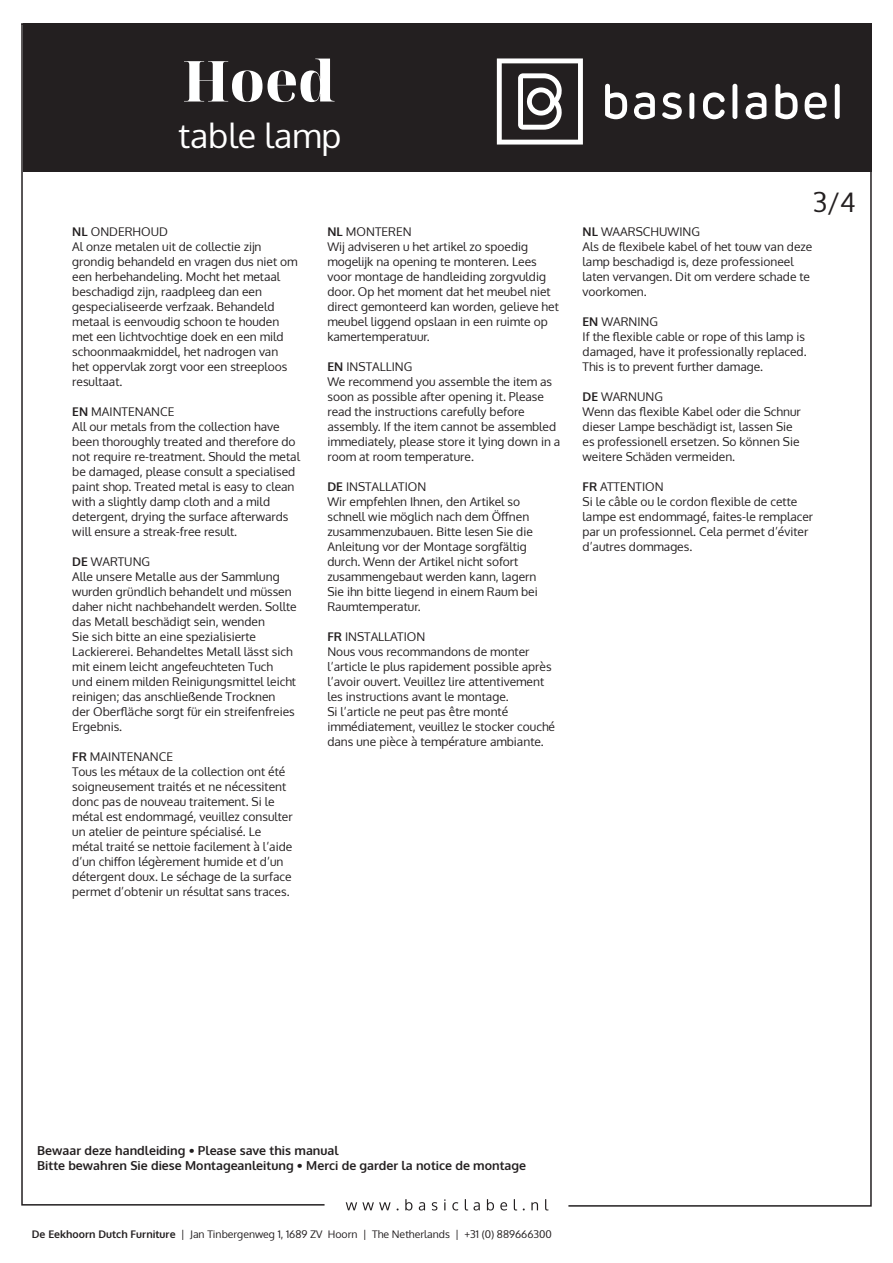
<style>
.page{position:relative;width:893px;height:1263px;background:#fff}
.page>*{position:absolute;margin:0;border:0;box-sizing:border-box;transform-origin:0 0}
.t1{font:800 56.55px "Noto Serif Display";color:#fff}
.t2{font:33.9px "Oxygen";color:#fff}
.t3{font:27px "Oxygen";color:#231f20}
.t4{font:700 12.3px "Oxygen";color:#231f20}
.t5{font:12px/15px "Oxygen";color:#231f20}
.t6{font:10.5px "Oxygen";color:#231f20}
.s1{font-weight:700}
</style>
<div class="page">
<svg style="left:346px;top:1199px;width:202px;height:11px"></svg>
<svg style="left:21px;top:23px;width:304px;height:1183px"></svg>
<div style="left:23px;top:23px;width:849px;height:149px;background:#231f20"></div>
<svg style="left:634px;top:92px;width:21px;height:27px"></svg>
<svg style="left:662px;top:92px;width:20px;height:27px"></svg>
<div style="left:689px;top:93px;width:5px;height:26px;background:#fff;border-radius:2px"></div>
<svg style="left:703px;top:92px;width:22px;height:27px"></svg>
<div style="left:732px;top:84px;width:5px;height:35px;background:#fff;border-radius:2px"></div>
<svg style="left:746px;top:92px;width:20px;height:27px"></svg>
<svg style="left:775px;top:84px;width:23px;height:35px"></svg>
<svg style="left:805px;top:92px;width:22px;height:27px"></svg>
<div style="left:835px;top:84px;width:5px;height:35px;background:#fff;border-radius:2px"></div>
<svg style="left:605px;top:84px;width:22px;height:35px"></svg>
<svg style="left:497px;top:58px;width:86px;height:87px"></svg>
<p class="t1" style="left:183px;top:42px;width:154px">Hoed</p>
<p class="t2" style="left:178px;top:113px;width:164px">table lamp</p>
<p class="t5" style="left:72px;top:224px;width:97px"><span class="s1">NL</span> ONDERHOUD</p>
<p class="t5" style="left:72px;top:239px;width:227px">Al onze metalen uit de collectie zijn grondig behandeld en vragen dus niet om een herbehandeling. Mocht het metaal beschadigd zijn, raadpleeg dan een gespecialiseerde verfzaak. Behandeld metaal is eenvoudig schoon te houden met een lichtvochtige doek en een mild schoonmaakmiddel, het nadrogen van het oppervlak zorgt voor een streeploos resultaat.</p>
<p class="t5" style="left:72px;top:404px;width:104px"><span class="s1">EN</span> MAINTENANCE</p>
<p class="t5" style="left:72px;top:419px;width:229px">All our metals from the collection have been thoroughly treated and therefore do not require re-treatment. Should the metal be damaged, please consult a specialised paint shop. Treated metal is easy to clean with a slightly damp cloth and a mild detergent, drying the surface afterwards will ensure a streak-free result.</p>
<p class="t5" style="left:72px;top:554px;width:79px"><span class="s1">DE</span> WARTUNG</p>
<p class="t5" style="left:72px;top:569px;width:226px">Alle unsere Metalle aus der Sammlung wurden gründlich behandelt und müssen daher nicht nachbehandelt werden. Sollte das Metall beschädigt sein, wenden<br>Sie sich bitte an eine spezialisierte Lackiererei. Behandeltes Metall lässt sich mit einem leicht angefeuchteten Tuch<br>und einem milden Reinigungsmittel leicht reinigen; das anschließende Trocknen<br>der Oberfläche sorgt für ein streifenfreies Ergebnis.</p>
<p class="t5" style="left:72px;top:749px;width:102px"><span class="s1">FR</span> MAINTENANCE</p>
<p class="t5" style="left:72px;top:764px;width:222px">Tous les métaux de la collection ont été soigneusement traités et ne nécessitent donc pas de nouveau traitement. Si le métal est endommagé, veuillez consulter un atelier de peinture spécialisé. Le métal traité se nettoie facilement à l’aide d’un chiffon légèrement humide et d’un détergent doux. Le séchage de la surface permet d’obtenir un résultat sans traces.</p>
<p class="t5" style="left:327px;top:224px;width:86px"><span class="s1">NL</span> MONTEREN</p>
<p class="t5" style="left:327px;top:239px;width:233px">Wij adviseren u het artikel zo spoedig mogelijk na opening te monteren. Lees voor montage de handleiding zorgvuldig door. Op het moment dat het meubel niet direct gemonteerd kan worden, gelieve het meubel liggend opslaan in een ruimte op kamertemperatuur.</p>
<p class="t5" style="left:327px;top:359px;width:86px"><span class="s1">EN</span> INSTALLING</p>
<p class="t5" style="left:327px;top:374px;width:234px">We recommend you assemble the item as soon as possible after opening it. Please read the instructions carefully before assembly. If the item cannot be assembled immediately, please store it lying down in a room at room temperature.</p>
<p class="t5" style="left:327px;top:479px;width:100px"><span class="s1">DE</span> INSTALLATION</p>
<p class="t5" style="left:327px;top:494px;width:212px">Wir empfehlen Ihnen, den Artikel so schnell wie möglich nach dem Öffnen zusammenzubauen. Bitte lesen Sie die Anleitung vor der Montage sorgfältig durch. Wenn der Artikel nicht sofort zusammengebaut werden kann, lagern Sie ihn bitte liegend in einem Raum bei Raumtemperatur.</p>
<p class="t5" style="left:327px;top:629px;width:99px"><span class="s1">FR</span> INSTALLATION</p>
<p class="t5" style="left:327px;top:644px;width:229px">Nous vous recommandons de monter l’article le plus rapidement possible après l’avoir ouvert. Veuillez lire attentivement les instructions avant le montage.<br>Si l’article ne peut pas être monté immédiatement, veuillez le stocker couché dans une pièce à température ambiante.</p>
<p class="t3" style="left:813px;top:184px;width:45px">3/4</p>
<p class="t5" style="left:583px;top:224px;width:119px"><span class="s1">NL</span> WAARSCHUWING</p>
<p class="t5" style="left:583px;top:239px;width:231px">Als de flexibele kabel of het touw van deze lamp beschadigd is, deze professioneel laten vervangen. Dit om verdere schade te voorkomen.</p>
<p class="t5" style="left:583px;top:314px;width:77px"><span class="s1">EN</span> WARNING</p>
<p class="t5" style="left:583px;top:329px;width:226px">If the flexible cable or rope of this lamp is damaged, have it professionally replaced.<br>This is to prevent further damage.</p>
<p class="t5" style="left:583px;top:389px;width:82px"><span class="s1">DE</span> WARNUNG</p>
<p class="t5" style="left:583px;top:404px;width:220px">Wenn das flexible Kabel oder die Schnur dieser Lampe beschädigt ist, lassen Sie es professionell ersetzen. So können Sie weitere Schäden vermeiden.</p>
<p class="t5" style="left:583px;top:479px;width:83px"><span class="s1">FR</span> ATTENTION</p>
<p class="t5" style="left:583px;top:494px;width:232px">Si le câble ou le cordon flexible de cette lampe est endommagé, faites-le remplacer par un professionnel. Cela permet d’éviter d’autres dommages.</p>
<p class="t4" style="left:37px;top:1143px;width:303px">Bewaar deze handleiding • Please save this manual</p>
<p class="t4" style="left:37px;top:1158px;width:490px">Bitte bewahren Sie diese Montageanleitung • Merci de garder la notice de montage</p>
<p class="t6" style="left:32px;top:1227px;width:521px"><span class="s1">De Eekhoorn Dutch Furniture</span> | Jan Tinbergenweg 1, 1689 ZV Hoorn | The Netherlands | +31 (0) 889666300</p>
</div>
